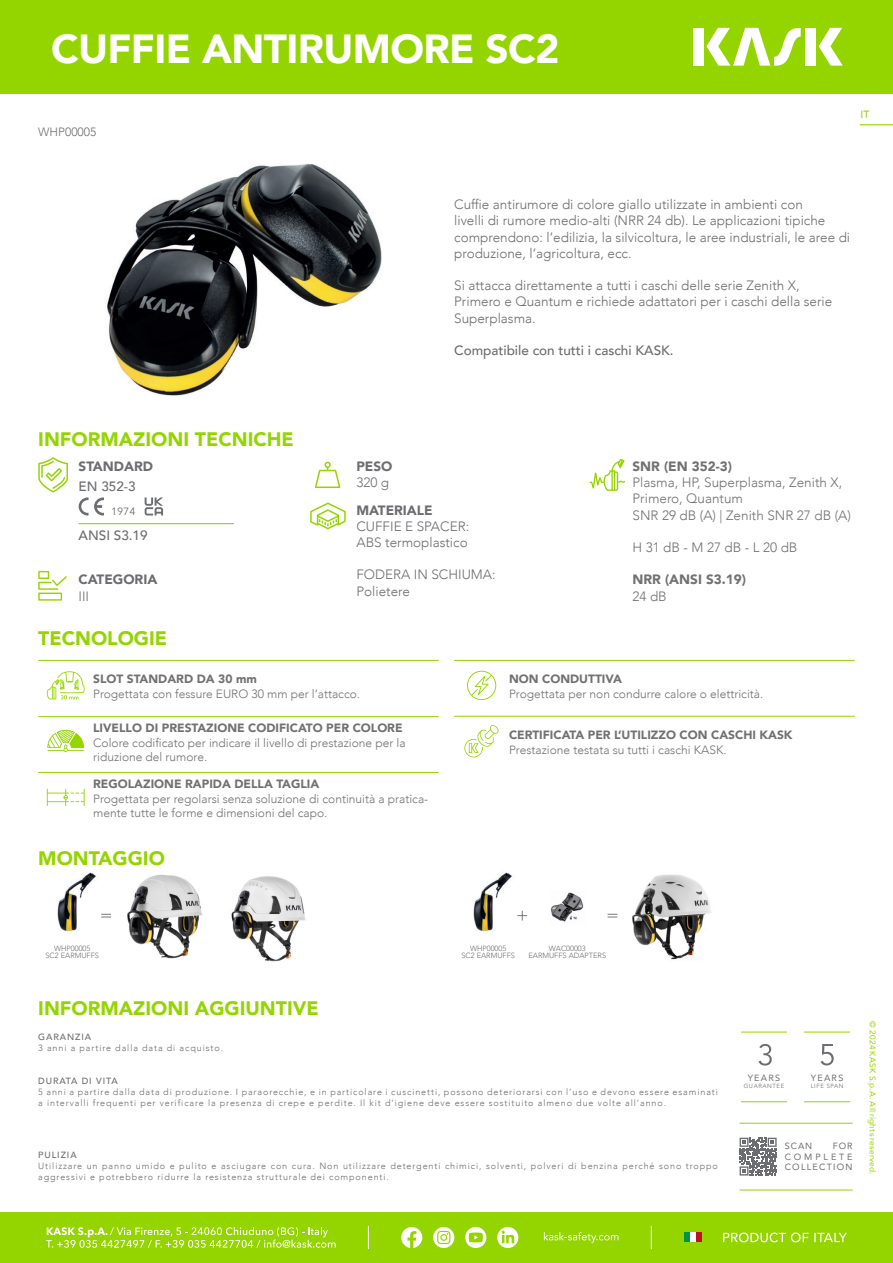
<style>
.page{position:relative;width:893px;height:1263px;background:#fff}
.page>*{position:absolute;margin:0;border:0;box-sizing:border-box;transform-origin:0 0}
.t1{font:900 40.5px "Avenir";letter-spacing:-.015em;color:#fff}
.t2{font:900 19.5px "Avenir";color:#94d500}
.t3{font:300 13.5px/16.2px "Avenir";color:#6c6d70}
.t4{font:300 13.5px/16.2px "Avenir";color:#707170}
.t5{font:500 13.5px "Avenir";color:#6c6d70}
.t6{font:900 13.5px "Avenir";color:#6c6d70}
.t7{font:900 13.5px "Avenir";color:#707170}
.t8{font:300 12px/14.4px "Avenir";color:#707170}
.t9{font:900 12px "Avenir";color:#707170}
.t10{font:10.5px "Avenir Next";color:#6c6d70}
.t11{font:500 10.5px "Avenir";color:#94d500}
.t12{font:300 9px/10.8px "Avenir";letter-spacing:.1em;color:#6c6d70}
.t13{font:9px/10.8px "Avenir";letter-spacing:.14em;color:#6c6d70;text-align:justify}
.t14{font:500 9px "Avenir";letter-spacing:.1em;color:#6c6d70}
.t15{font:8.25px "Avenir";letter-spacing:.025em;color:#94d500}
.t16{font:300 7.5px/7.5px "Avenir LT Std";color:#6c6d70;text-align:center}
.t17{font:300 6px "Avenir";letter-spacing:.1em;color:#6c6d70}
</style>
<div class="page">
<div style="left:0;top:1212px;width:893px;height:51px;background:#94d500"></div>
<div style="left:0;top:0;width:893px;height:94px;background:#94d500"></div>
<div style="left:693px;top:28px;width:11px;height:38px;background:#fff"></div>
<div style="left:805px;top:28px;width:11px;height:38px;background:#fff"></div>
<svg style="left:819px;top:28px;width:24px;height:38px"></svg>
<svg style="left:706px;top:28px;width:95px;height:38px"></svg>
<hr style="left:860px;top:124px;width:33px;height:1px;background:#94d500">
<svg style="left:368px;top:1226px;width:1px;height:23px"></svg>
<svg style="left:651px;top:1226px;width:1px;height:23px"></svg>
<div style="left:684px;top:1233px;width:6px;height:9px;background:#009445"></div>
<div style="left:690px;top:1233px;width:6px;height:9px;background:#fff"></div>
<div style="left:696px;top:1233px;width:6px;height:9px;background:#bf1221"></div>
<svg style="left:723px;top:1232px;width:124px;height:10px"></svg>
<svg style="left:433px;top:1227px;width:21px;height:21px"></svg>
<svg style="left:465px;top:1227px;width:21px;height:21px"></svg>
<svg style="left:497px;top:1227px;width:21px;height:21px"></svg>
<svg style="left:401px;top:1227px;width:21px;height:21px"></svg>
<svg style="left:544px;top:1232px;width:74px;height:11px"></svg>
<svg style="left:46px;top:1227px;width:290px;height:21px"></svg>
<img style="left:632px;top:874px;width:80px;height:86px">
<img style="left:109px;top:874px;width:94px;height:85px">
<img style="left:231px;top:876px;width:75px;height:86px">
<img style="left:550px;top:892px;width:34px;height:30px">
<img style="left:57px;top:872px;width:49px;height:60px">
<img style="left:473px;top:872px;width:49px;height:60px">
<svg style="left:517px;top:911px;width:10px;height:9px"></svg>
<svg style="left:101px;top:914px;width:10px;height:3px"></svg>
<svg style="left:608px;top:914px;width:9px;height:3px"></svg>
<hr style="left:38px;top:660px;width:401px;height:1px;background:#94d500">
<hr style="left:454px;top:660px;width:401px;height:1px;background:#94d500">
<hr style="left:38px;top:716px;width:401px;height:1px;background:#94d500">
<hr style="left:454px;top:716px;width:401px;height:1px;background:#94d500">
<hr style="left:38px;top:772px;width:401px;height:1px;background:#94d500">
<svg style="left:47px;top:671px;width:38px;height:28px"></svg>
<svg style="left:47px;top:730px;width:37px;height:22px"></svg>
<svg style="left:47px;top:789px;width:38px;height:17px"></svg>
<svg style="left:467px;top:671px;width:29px;height:29px"></svg>
<svg style="left:464px;top:725px;width:35px;height:32px"></svg>
<img style="left:107px;top:163px;width:275px;height:233px">
<svg style="left:310px;top:502px;width:36px;height:27px"></svg>
<svg style="left:38px;top:457px;width:30px;height:35px"></svg>
<svg style="left:315px;top:462px;width:25px;height:26px"></svg>
<svg style="left:38px;top:571px;width:29px;height:30px"></svg>
<svg style="left:145px;top:497px;width:18px;height:18px"></svg>
<svg style="left:79px;top:497px;width:25px;height:18px"></svg>
<svg style="left:590px;top:459px;width:35px;height:32px"></svg>
<hr style="left:79px;top:523px;width:155px;height:1px;background:#94d500">
<hr style="left:740px;top:1123px;width:113px;height:1px;background:#94d500">
<hr style="left:740px;top:1190px;width:113px;height:1px;background:#94d500">
<svg style="left:740px;top:1138px;width:37px;height:37px"></svg>
<svg style="left:758px;top:1044px;width:14px;height:21px"></svg>
<hr style="left:741px;top:1032px;width:46px;height:1px;background:#94d500">
<hr style="left:741px;top:1101px;width:46px;height:1px;background:#94d500">
<hr style="left:804px;top:1032px;width:46px;height:1px;background:#94d500">
<hr style="left:804px;top:1101px;width:46px;height:1px;background:#94d500">
<svg style="left:820px;top:1044px;width:14px;height:21px"></svg>
<h1 class="t1" style="left:51px;top:14px;width:510px">CUFFIE ANTIRUMORE SC2</h1>
<h3 class="t8" style="left:38px;top:125px;width:60px">WHP00005</h3>
<p class="t11" style="left:860px;top:105px;width:10px">IT</p>
<p class="t3" style="left:454px;top:196px;width:397px">Cuffie antirumore di colore giallo utilizzate in ambienti con<br>livelli di rumore medio-alti (NRR 24 db). Le applicazioni tipiche comprendono: l’edilizia, la silvicoltura, le aree industriali, le aree di produzione, l’agricoltura, ecc.</p>
<h3 class="t3" style="left:454px;top:277px;width:380px">Si attacca direttamente a tutti i caschi delle serie Zenith X,<br>Primero e Quantum e richiede adattatori per i caschi della serie<br>Superplasma.</h3>
<h3 class="t5" style="left:454px;top:338px;width:221px">Compatibile con tutti i caschi KASK.</h3>
<h2 class="t2" style="left:38px;top:422px;width:257px">INFORMAZIONI TECNICHE</h2>
<h3 class="t6" style="left:79px;top:455px;width:76px">STANDARD</h3>
<h3 class="t5" style="left:79px;top:475px;width:59px">EN 352-3</h3>
<h3 class="t5" style="left:79px;top:524px;width:71px">ANSI S3.19</h3>
<p class="t10" style="left:111px;top:503px;width:26px">1974</p>
<h3 class="t6" style="left:79px;top:568px;width:80px">CATEGORIA</h3>
<h3 class="t3" style="left:79px;top:588px;width:12px">III</h3>
<h2 class="t2" style="left:38px;top:621px;width:130px">TECNOLOGIE</h2>
<h3 class="t6" style="left:356px;top:455px;width:37px">PESO</h3>
<h3 class="t4" style="left:356px;top:474px;width:34px">320 g</h3>
<h3 class="t6" style="left:356px;top:498px;width:78px">MATERIALE</h3>
<h3 class="t3" style="left:356px;top:518px;width:114px">CUFFIE E SPACER:<br>ABS termoplastico</h3>
<h3 class="t3" style="left:356px;top:567px;width:141px">FODERA IN SCHIUMA:<br>Polietere</h3>
<h3 class="t9" style="left:93px;top:669px;width:165px">SLOT STANDARD DA 30 mm</h3>
<h3 class="t8" style="left:93px;top:686px;width:268px">Progettata con fessure EURO 30 mm per l’attacco.</h3>
<h3 class="t9" style="left:93px;top:718px;width:311px">LIVELLO DI PRESTAZIONE CODIFICATO PER COLORE</h3>
<h3 class="t8" style="left:93px;top:735px;width:314px">Colore codificato per indicare il livello di prestazione per la riduzione del rumore.</h3>
<h3 class="t9" style="left:93px;top:774px;width:228px">REGOLAZIONE RAPIDA DELLA TAGLIA</h3>
<h3 class="t8" style="left:93px;top:791px;width:337px">Progettata per regolarsi senza soluzione di continuità a pratica&shy;mente tutte le forme e dimensioni del capo.</h3>
<h2 class="t2" style="left:38px;top:841px;width:128px">MONTAGGIO</h2>
<h3 class="t7" style="left:632px;top:455px;width:101px">SNR (EN 352-3)</h3>
<h3 class="t4" style="left:632px;top:474px;width:220px">Plasma, HP, Superplasma, Zenith X,<br>Primero, Quantum<br>SNR 29 dB (A) | Zenith SNR 27 dB (A)</h3>
<h3 class="t4" style="left:632px;top:539px;width:166px">H 31 dB - M 27 dB - L 20 dB</h3>
<h3 class="t7" style="left:632px;top:568px;width:115px">NRR (ANSI S3.19)</h3>
<h3 class="t4" style="left:632px;top:588px;width:36px">24 dB</h3>
<h3 class="t9" style="left:509px;top:669px;width:115px">NON CONDUTTIVA</h3>
<h3 class="t8" style="left:509px;top:686px;width:256px">Progettata per non condurre calore o elettricità.</h3>
<h3 class="t9" style="left:509px;top:725px;width:285px">CERTIFICATA PER L’UTILIZZO CON CASCHI KASK</h3>
<h3 class="t8" style="left:509px;top:742px;width:219px">Prestazione testata su tutti i caschi KASK.</h3>
<p class="t16" style="left:45px;top:944px;width:55px">WHP00005<br>SC2 EARMUFFS</p>
<p class="t16" style="left:461px;top:944px;width:55px">WHP00005<br>SC2 EARMUFFS</p>
<p class="t16" style="left:528px;top:944px;width:79px">WAC00003<br>EARMUFFS ADAPTERS</p>
<h2 class="t2" style="left:38px;top:992px;width:282px">INFORMAZIONI AGGIUNTIVE</h2>
<p class="t14" style="left:38px;top:1029px;width:54px">GARANZIA</p>
<p class="t12" style="left:38px;top:1043px;width:186px">3 anni a partire dalla data di acquisto.</p>
<p class="t14" style="left:38px;top:1073px;width:81px">DURATA DI VITA</p>
<p class="t12" style="left:38px;top:1086px;width:681px">5 anni a partire dalla data di produzione. I paraorecchie, e in particolare i cuscinetti, possono deteriorarsi con l’uso e devono essere esaminati a intervalli frequenti per verificare la presenza di crepe e perdite. Il kit d’igiene deve essere sostituito almeno due volte all’anno.</p>
<p class="t14" style="left:38px;top:1147px;width:40px">PULIZIA</p>
<p class="t12" style="left:38px;top:1160px;width:681px">Utilizzare un panno umido e pulito e asciugare con cura. Non utilizzare detergenti chimici, solventi, polveri di benzina perché sono troppo aggressivi e potrebbero ridurre la resistenza strutturale dei componenti.</p>
<p class="t13" style="left:748px;top:1072px;width:34px">YEARS</p>
<p class="t17" style="left:744px;top:1083px;width:42px">GUARANTEE</p>
<p class="t13" style="left:811px;top:1072px;width:34px">YEARS</p>
<p class="t17" style="left:811px;top:1083px;width:34px">LIFE SPAN</p>
<p class="t13" style="left:785px;top:1140px;width:29px">SCAN</p>
<p class="t13" style="left:785px;top:1140px;width:69px;text-indent:48px">FOR COMPLETE COLLECTION</p>
<p class="t15" style="left:879px;top:1021px;width:155px;rotate:90deg">© 2024 KASK S.p.A. All rights reserved.</p>
</div>
